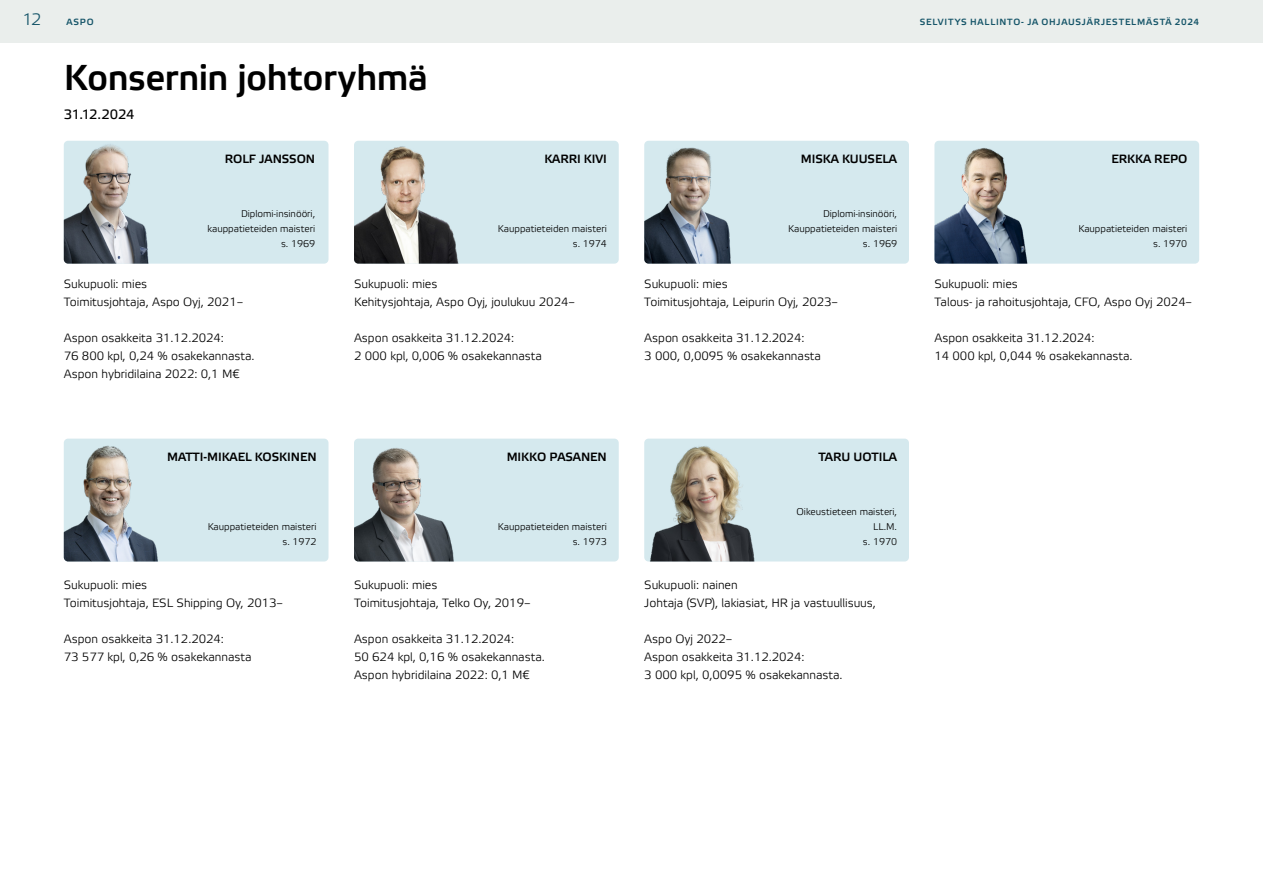
<style>
.page{position:relative;width:1263px;height:893px;background:#fff}
.page>*{position:absolute;margin:0;border:0;box-sizing:border-box;transform-origin:0 0}
.t1{font:700 36px "Etelka Light Pro";letter-spacing:-.015em;color:#000}
.t2{font:16.5px "Etelka Light Pro";color:#165569}
.t3{font:13.5px "Etelka Text";letter-spacing:-.025em;color:#000}
.t4{font:300 12px/18px "Etelka";letter-spacing:-.005em;color:#000}
.t5{font:700 12px "Etelka Light Pro";letter-spacing:-.005em;color:#000}
.t6{font:300 9.75px/15px "Etelka";letter-spacing:-.005em;color:#000;text-align:right}
.t7{font:700 9px "Etelka Light Pro";letter-spacing:.085em;color:#165569}
</style>
<div class="page">
<div style="left:0;top:0;width:1263px;height:43px;background:#eaeeec"></div>
<div style="left:64px;top:141px;width:264px;height:123px;background:#d5e9ee;border-radius:4px"></div>
<img style="left:64px;top:141px;width:99px;height:123px">
<div style="left:354px;top:141px;width:265px;height:123px;background:#d5e9ee;border-radius:4px"></div>
<img style="left:354px;top:143px;width:116px;height:121px">
<div style="left:644px;top:141px;width:265px;height:123px;background:#d5e9ee;border-radius:4px"></div>
<img style="left:644px;top:141px;width:108px;height:123px">
<div style="left:934px;top:141px;width:265px;height:123px;background:#d5e9ee;border-radius:4px"></div>
<img style="left:934px;top:141px;width:114px;height:123px">
<div style="left:644px;top:439px;width:265px;height:122px;background:#d5e9ee;border-radius:4px"></div>
<img style="left:644px;top:441px;width:111px;height:120px">
<div style="left:64px;top:439px;width:264px;height:122px;background:#d5e9ee;border-radius:4px"></div>
<img style="left:64px;top:439px;width:94px;height:122px">
<div style="left:354px;top:439px;width:265px;height:122px;background:#d5e9ee;border-radius:4px"></div>
<img style="left:354px;top:439px;width:100px;height:122px">
<h2 class="t2" style="left:22px;top:10px;width:21px">12</h2>
<p class="t7" style="left:66px;top:16px;width:29px">ASPO</p>
<p class="t7" style="left:920px;top:16px;width:281px">SELVITYS HALLINTO- JA OHJAUSJÄRJESTELMÄSTÄ 2024</p>
<h1 class="t1" style="left:64px;top:58px;width:366px">Konsernin johtoryhmä</h1>
<p class="t3" style="left:64px;top:106px;width:72px">31.12.2024</p>
<p class="t5" style="left:225px;top:153px;width:92px">ROLF JANSSON</p>
<p class="t5" style="left:544px;top:153px;width:64px">KARRI KIVI</p>
<p class="t5" style="left:801px;top:153px;width:98px">MISKA KUUSELA</p>
<p class="t5" style="left:1111px;top:153px;width:77px">ERKKA REPO</p>
<p class="t6" style="left:208px;top:206px;width:109px">Diplomi-insinööri, kauppatieteiden maisteri s. 1969</p>
<p class="t6" style="left:498px;top:221px;width:110px">Kauppatieteiden maisteri s. 1974</p>
<p class="t6" style="left:788px;top:206px;width:110px">Diplomi-insinööri,<br>Kauppatieteiden maisteri s. 1969</p>
<p class="t6" style="left:1078px;top:221px;width:110px">Kauppatieteiden maisteri s. 1970</p>
<p class="t4" style="left:64px;top:276px;width:181px">Sukupuoli: mies<br>Toimitusjohtaja, Aspo Oyj, 2021–</p>
<p class="t4" style="left:64px;top:330px;width:192px">Aspon osakkeita 31.12.2024:<br>76 800 kpl, 0,24 % osakekannasta.<br>Aspon hybridilaina 2022: 0,1 M€</p>
<p class="t4" style="left:354px;top:276px;width:222px">Sukupuoli: mies<br>Kehitysjohtaja, Aspo Oyj, joulukuu 2024–</p>
<p class="t4" style="left:354px;top:330px;width:189px">Aspon osakkeita 31.12.2024:<br>2 000 kpl, 0,006 % osakekannasta</p>
<p class="t4" style="left:644px;top:276px;width:195px">Sukupuoli: mies<br>Toimitusjohtaja, Leipurin Oyj, 2023–</p>
<p class="t4" style="left:644px;top:330px;width:178px">Aspon osakkeita 31.12.2024:<br>3 000, 0,0095 % osakekannasta</p>
<p class="t4" style="left:934px;top:276px;width:259px">Sukupuoli: mies<br>Talous- ja rahoitusjohtaja, CFO, Aspo Oyj 2024–</p>
<p class="t4" style="left:934px;top:330px;width:200px">Aspon osakkeita 31.12.2024:<br>14 000 kpl, 0,044 % osakekannasta.</p>
<p class="t5" style="left:167px;top:450px;width:151px">MATTI-MIKAEL KOSKINEN</p>
<p class="t5" style="left:507px;top:450px;width:102px">MIKKO PASANEN</p>
<p class="t5" style="left:818px;top:450px;width:80px">TARU UOTILA</p>
<p class="t6" style="left:208px;top:519px;width:110px">Kauppatieteiden maisteri s. 1972</p>
<p class="t6" style="left:498px;top:519px;width:110px">Kauppatieteiden maisteri s. 1973</p>
<p class="t6" style="left:797px;top:504px;width:102px">Oikeustieteen maisteri,<br>LL.M.<br>s. 1970</p>
<p class="t4" style="left:64px;top:576px;width:221px">Sukupuoli: mies<br>Toimitusjohtaja, ESL Shipping Oy, 2013–</p>
<p class="t4" style="left:64px;top:630px;width:189px">Aspon osakkeita 31.12.2024:<br>73 577 kpl, 0,26 % osakekannasta</p>
<p class="t4" style="left:354px;top:576px;width:178px">Sukupuoli: mies<br>Toimitusjohtaja, Telko Oy, 2019–</p>
<p class="t4" style="left:354px;top:630px;width:192px">Aspon osakkeita 31.12.2024:<br>50 624 kpl, 0,16 % osakekannasta.<br>Aspon hybridilaina 2022: 0,1 M€</p>
<p class="t4" style="left:644px;top:576px;width:233px">Sukupuoli: nainen<br>Johtaja (SVP), lakiasiat, HR ja vastuullisuus,</p>
<p class="t4" style="left:644px;top:630px;width:200px">Aspo Oyj 2022–<br>Aspon osakkeita 31.12.2024:<br>3 000 kpl, 0,0095 % osakekannasta.</p>
</div>
